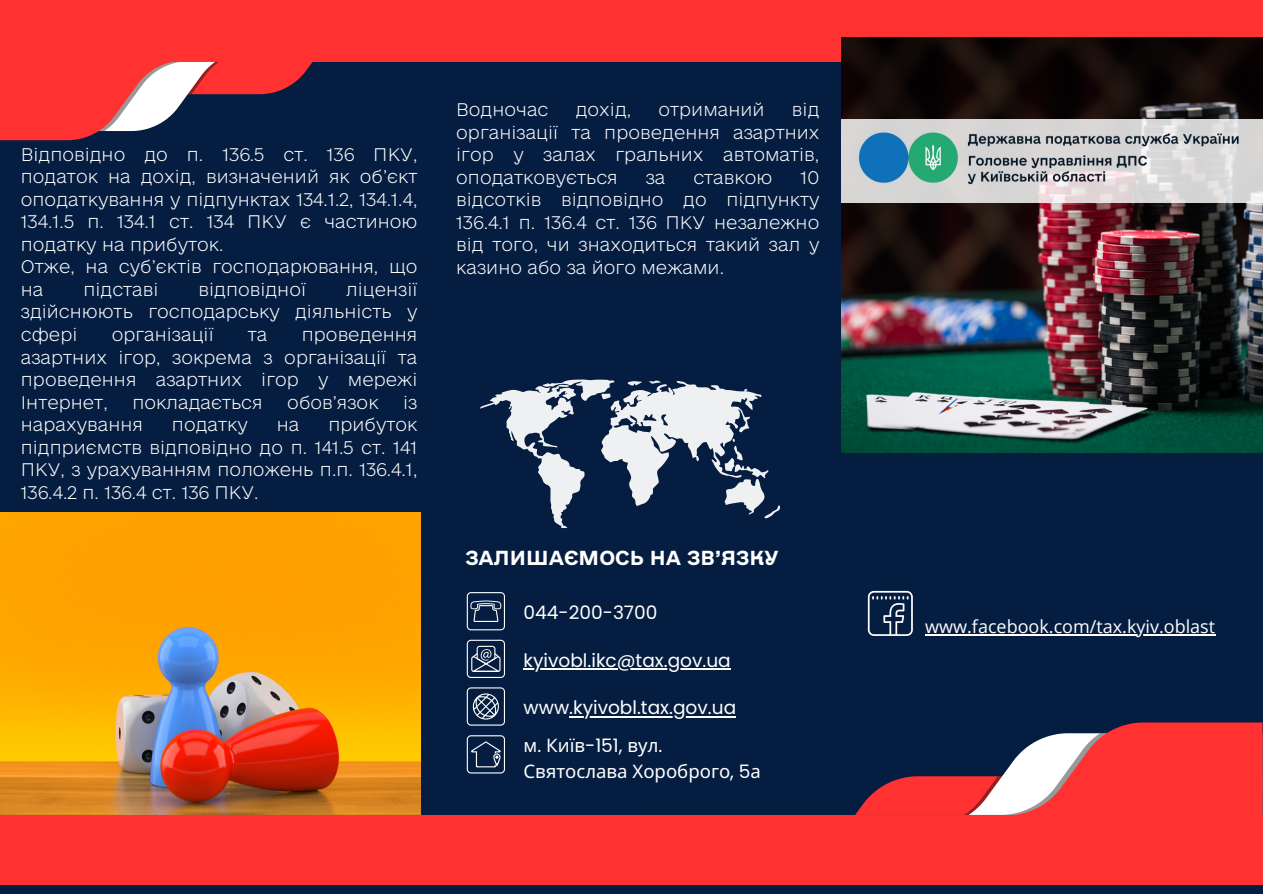
<style>
.page{position:relative;width:1263px;height:894px;background:#fff}
.page>*{position:absolute;margin:0;border:0;box-sizing:border-box;transform-origin:0 0}
.t1{font:19.05px "e Ukraine Head Bold";color:#fff}
.t2{font:18.6px "Poppins";color:#fff}
.t3{font:18.6px/25.5px "Noto Sans";color:#fff}
.t4{font:18px "Open Sans";color:#fff}
.t5{font:17.1px/22.5px "e Ukraine Thin";color:#fff;text-align:justify}
.s1{font-family:"Poppins"}
</style>
<div class="page">
<div style="left:0;top:0;width:1263px;height:893px;background:#051d40"></div>
<svg style="left:0;top:128px;width:150px;height:12px;fill:#ff3131"></svg>
<svg style="left:0;top:62px;width:313px;height:66px"></svg>
<div style="left:0;top:0;width:1263px;height:62px;background:#ff3131"></div>
<img style="left:842px;top:38px;width:420px;height:414px">
<svg style="left:841px;top:120px;width:421px;height:83px;background:#dad7d6"></svg>
<img style="left:0;top:512px;width:421px;height:302px">
<svg style="left:467px;top:687px;width:38px;height:38px"></svg>
<svg style="left:467px;top:639px;width:38px;height:38px"></svg>
<svg style="left:467px;top:735px;width:38px;height:38px"></svg>
<svg style="left:467px;top:592px;width:38px;height:38px"></svg>
<svg style="left:480px;top:379px;width:300px;height:149px"></svg>
<svg style="left:1049px;top:722px;width:213px;height:14px;fill:#ff3131"></svg>
<svg style="left:856px;top:736px;width:406px;height:78px;fill:#ff3131"></svg>
<div style="left:0;top:814px;width:1263px;height:70px;background:#ff3131"></div>
<img style="left:858px;top:132px;width:388px;height:53px">
<svg style="left:868px;top:590px;width:45px;height:45px"></svg>
<hr style="left:524px;top:668px;width:207px;height:1px;background:#fff">
<hr style="left:569px;top:715px;width:167px;height:2px;background:#fff">
<hr style="left:925px;top:634px;width:290px;height:1px;background:#fff">
<p class="t5" style="left:21px;top:143px;width:398px">Відповідно до п. 136.5 ст. 136 ПКУ, податок на дохід, визначений як об’єкт оподаткування у підпунктах 134.1.2, 134.1.4, 134.1.5 п. 134.1 ст. 134 ПКУ є частиною податку на прибуток.</p>
<p class="t5" style="left:21px;top:255px;width:398px">Отже, на суб’єктів господарювання, що на</p>
<p class="t5" style="left:21px;top:278px;width:398px;text-indent:325px">ліцензії здійснюють господарську діяльність у сфері</p>
<p class="t5" style="left:83px;top:278px;width:77px">підставі</p>
<p class="t5" style="left:199px;top:278px;width:109px">відповідної</p>
<p class="t5" style="left:112px;top:323px;width:104px">організації</p>
<p class="t5" style="left:248px;top:323px;width:21px">та</p>
<p class="t5" style="left:21px;top:323px;width:398px;text-indent:281px">проведення азартних ігор, зокрема з організації та проведення азартних ігор у мережі Інтернет,</p>
<p class="t5" style="left:132px;top:390px;width:132px">покладається</p>
<p class="t5" style="left:287px;top:390px;width:93px">обов’язок</p>
<p class="t5" style="left:403px;top:390px;width:16px">із</p>
<p class="t5" style="left:21px;top:413px;width:124px">нарахування</p>
<p class="t5" style="left:172px;top:413px;width:77px">податку</p>
<p class="t5" style="left:277px;top:413px;width:24px">на</p>
<p class="t5" style="left:21px;top:413px;width:398px;text-indent:308px">прибуток підприємств відповідно до п. 141.5 ст. 141<br>ПКУ, з урахуванням положень п.п. 136.4.1, 136.4.2 п. 136.4 ст. 136 ПКУ.</p>
<p class="t5" style="left:456px;top:98px;width:94px">Водночас</p>
<p class="t5" style="left:576px;top:98px;width:57px">дохід,</p>
<p class="t5" style="left:658px;top:98px;width:108px">отриманий</p>
<p class="t5" style="left:456px;top:98px;width:365px;text-indent:336px">від організації та проведення азартних ігор у залах гральних автоматів, оподатковується</p>
<p class="t5" style="left:456px;top:166px;width:365px;text-indent:344px">10 відсотків відповідно до підпункту 136.4.1 п. 136.4 ст. 136 ПКУ незалежно від того, чи знаходиться такий зал у казино або за його межами.</p>
<p class="t5" style="left:646px;top:166px;width:21px">за</p>
<p class="t5" style="left:693px;top:166px;width:81px">ставкою</p>
<p class="t1" style="left:465px;top:546px;width:315px">ЗАЛИШАЄМОСЬ НА ЗВ’ЯЗКУ</p>
<p class="t2" style="left:524px;top:599px;width:135px">044-200-3700</p>
<p class="t2" style="left:524px;top:646px;width:209px">kyivobl.ikc@tax.gov.ua</p>
<p class="t2" style="left:524px;top:694px;width:214px">www.kyivobl.tax.gov.ua</p>
<p class="t3" style="left:524px;top:731px;width:239px">м<span class="s1">.</span> Київ<span class="s1">-151,</span> вул<span class="s1">.<br></span>Святослава Хороброго<span class="s1">, 5</span>а</p>
<p class="t4" style="left:925px;top:613px;width:291px">www.facebook.com/tax.kyiv.oblast</p>
</div>
